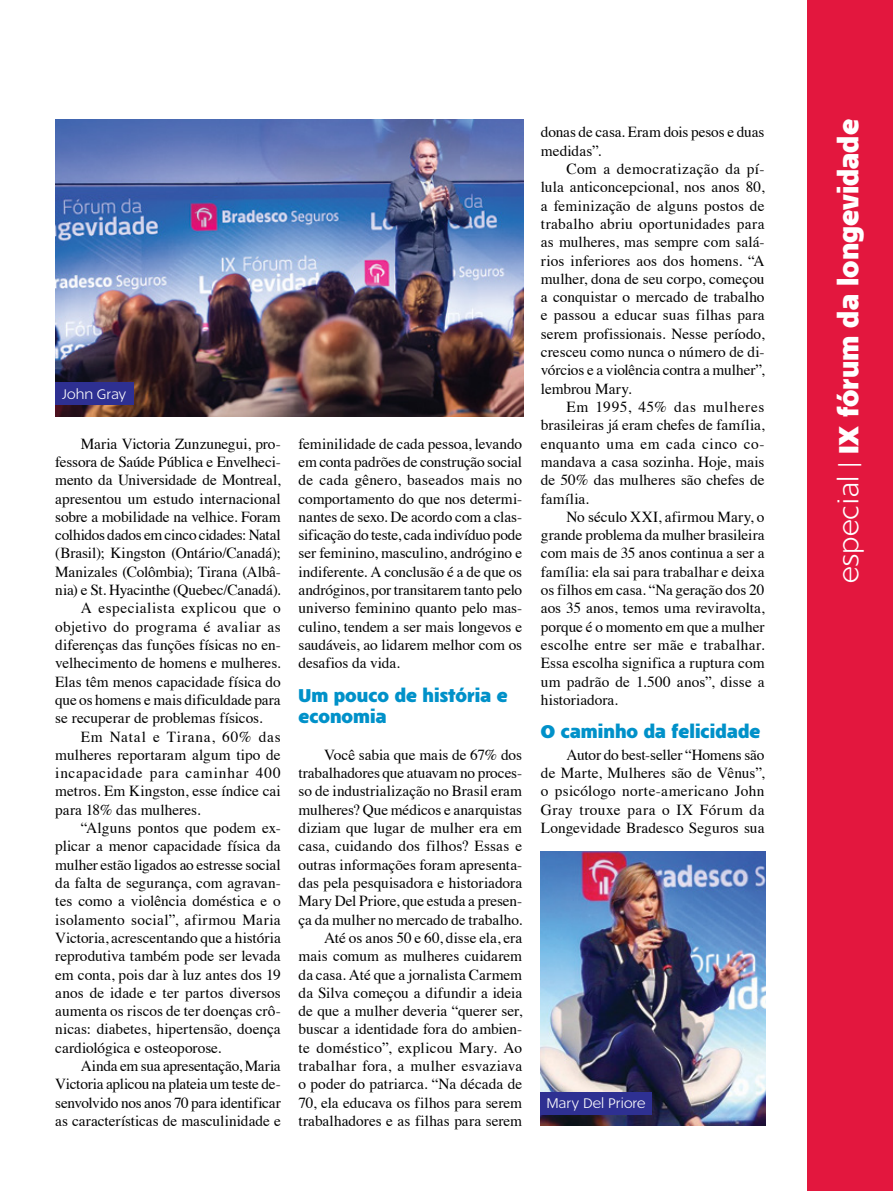
<style>
.page{position:relative;width:893px;height:1191px;background:#fff}
.page>*{position:absolute;margin:0;border:0;box-sizing:border-box;transform-origin:0 0}
.t1{font:27px "FR Hopper 730";color:#fff}
.Interti_Supl{font:18px/21.6px "FR Hopper 730";letter-spacing:.005em;color:#0091c9}
.Corpo_de_texto_padrã{font:15.3px/18.3px "Times";color:#000;text-align:justify}
.Legenda_frase{font:13.5px "FR Hopper 330";letter-spacing:-.005em;color:#fff}
.s1{font-family:"FR Hopper 330"}
</style>
<div class="page">
<img style="left:55px;top:119px;width:468px;height:298px">
<img style="left:540px;top:851px;width:225px;height:275px">
<div style="left:540px;top:1091px;width:111px;height:23px;background:#2e3092"></div>
<div style="left:55px;top:382px;width:79px;height:23px;background:#2e3092"></div>
<div style="left:807px;top:0;width:86px;height:1191px;background:#e3173e"></div>
<p class="Legenda_frase" style="left:61px;top:385px;width:67px">John Gray</p>
<p class="Corpo_de_texto_padrã" style="left:55px;top:433px;width:227px;text-indent:26px">Maria Victoria Zunzunegui, pro&shy;fessora de Saúde Pública e Envelheci&shy;mento da Universidade de Montreal, apresentou um estudo internacional sobre a mobilidade na velhice. Foram colhidos dados em cinco cidades: Natal (Brasil); Kingston (Ontário/Canadá); Manizales (Colômbia); Tirana (Albâ&shy;nia) e St. Hyacinthe (Quebec/Canadá).</p>
<p class="Corpo_de_texto_padrã" style="left:55px;top:598px;width:227px;text-indent:26px">A especialista explicou que o objetivo do programa é avaliar as diferenças das funções físicas no en&shy;velhecimento de homens e mulheres.<br>Elas têm menos capacidade física do que os homens e mais dificuldade para se recuperar de problemas físicos.</p>
<p class="Corpo_de_texto_padrã" style="left:55px;top:726px;width:227px;text-indent:26px">Em Natal e Tirana, 60% das mulheres reportaram algum tipo de incapacidade para caminhar 400 metros. Em Kingston, esse índice cai para 18% das mulheres.</p>
<p class="Corpo_de_texto_padrã" style="left:55px;top:817px;width:227px;text-indent:26px">“Alguns pontos que podem ex&shy;plicar a menor capacidade física da mulher estão ligados ao estresse social da falta de segurança, com agravan&shy;tes como a violência doméstica e o isolamento social”, afirmou Maria Victoria, acrescentando que a história reprodutiva também pode ser levada em conta, pois dar à luz antes dos 19 anos de idade e ter partos diversos aumenta os riscos de ter doenças crô&shy;nicas: diabetes, hipertensão, doença cardiológica e osteoporose.</p>
<p class="Corpo_de_texto_padrã" style="left:55px;top:1055px;width:227px;text-indent:26px">Ainda em sua apresentação, Maria Victoria aplicou na plateia um teste de&shy;senvolvido nos anos 70 para identificar as características de masculinidade e</p>
<p class="Corpo_de_texto_padrã" style="left:298px;top:433px;width:225px">feminilidade de cada pessoa, levando em conta padrões de construção social de cada gênero, baseados mais no comportamento do que nos determi&shy;nantes de sexo. De acordo com a clas&shy;sificação do teste, cada indivíduo pode ser feminino, masculino, andrógino e indiferente. A conclusão é a de que os andróginos, por transitarem tanto pelo universo feminino quanto pelo mas&shy;culino, tendem a ser mais longevos e saudáveis, ao lidarem melhor com os desafios da vida.</p>
<p class="Interti_Supl" style="left:298px;top:683px;width:211px">Um pouco de história e economia</p>
<p class="Corpo_de_texto_padrã" style="left:298px;top:744px;width:225px;text-indent:26px">Você sabia que mais de 67% dos trabalhadores que atuavam no proces&shy;so de industrialização no Brasil eram mulheres? Que médicos e anarquistas diziam que lugar de mulher era em casa, cuidando dos filhos? Essas e outras informações foram apresenta&shy;das pela pesquisadora e historiadora Mary Del Priore, que estuda a presen&shy;ça da mulher no mercado de trabalho.</p>
<p class="Corpo_de_texto_padrã" style="left:298px;top:927px;width:225px;text-indent:26px">Até os anos 50 e 60, disse ela, era mais comum as mulheres cuidarem da casa. Até que a jornalista Carmem da Silva começou a difundir a ideia de que a mulher deveria “querer ser, buscar a identidade fora do ambien&shy;te doméstico”, explicou Mary. Ao trabalhar fora, a mulher esvaziava o poder do patriarca. “Na década de 70, ela educava os filhos para serem trabalhadores e as filhas para serem</p>
<p class="Corpo_de_texto_padrã" style="left:541px;top:122px;width:225px">donas de casa. Eram dois pesos e duas medidas”.</p>
<p class="Corpo_de_texto_padrã" style="left:541px;top:158px;width:225px;text-indent:26px">Com a democratização da pí&shy;lula anticoncepcional, nos anos 80, a feminização de alguns postos de trabalho abriu oportunidades para as mulheres, mas sempre com salá&shy;rios inferiores aos dos homens. “A mulher, dona de seu corpo, começou a conquistar o mercado de trabalho e passou a educar suas filhas para serem profissionais. Nesse período, cresceu como nunca o número de di&shy;vórcios e a violência contra a mulher”, lembrou Mary.</p>
<p class="Corpo_de_texto_padrã" style="left:541px;top:396px;width:225px;text-indent:26px">Em 1995, 45% das mulheres brasileiras já eram chefes de família, enquanto uma em cada cinco co&shy;mandava a casa sozinha. Hoje, mais de 50% das mulheres são chefes de família.</p>
<p class="Corpo_de_texto_padrã" style="left:541px;top:506px;width:225px;text-indent:26px">No século XXI, afirmou Mary, o grande problema da mulher brasileira com mais de 35 anos continua a ser a família: ela sai para trabalhar e deixa os filhos em casa. “Na geração dos 20 aos 35 anos, temos uma reviravolta, porque é o momento em que a mulher escolhe entre ser mãe e trabalhar.<br>Essa escolha significa a ruptura com um padrão de 1.500 anos”, disse a historiadora.</p>
<p class="Interti_Supl" style="left:541px;top:720px;width:221px">O caminho da felicidade</p>
<p class="Corpo_de_texto_padrã" style="left:541px;top:744px;width:225px;text-indent:26px">Autor do best-seller “Homens são de Marte, Mulheres são de Vênus”, o psicólogo norte-americano John Gray trouxe para o IX Fórum da Longevidade Bradesco Seguros sua</p>
<p class="Legenda_frase" style="left:547px;top:1094px;width:101px">Mary Del Priore</p>
<p class="t1" style="left:830px;top:583px;width:465px;rotate:-90deg"><span class="s1">especial |</span> IX fórum da longevidade</p>
</div>
